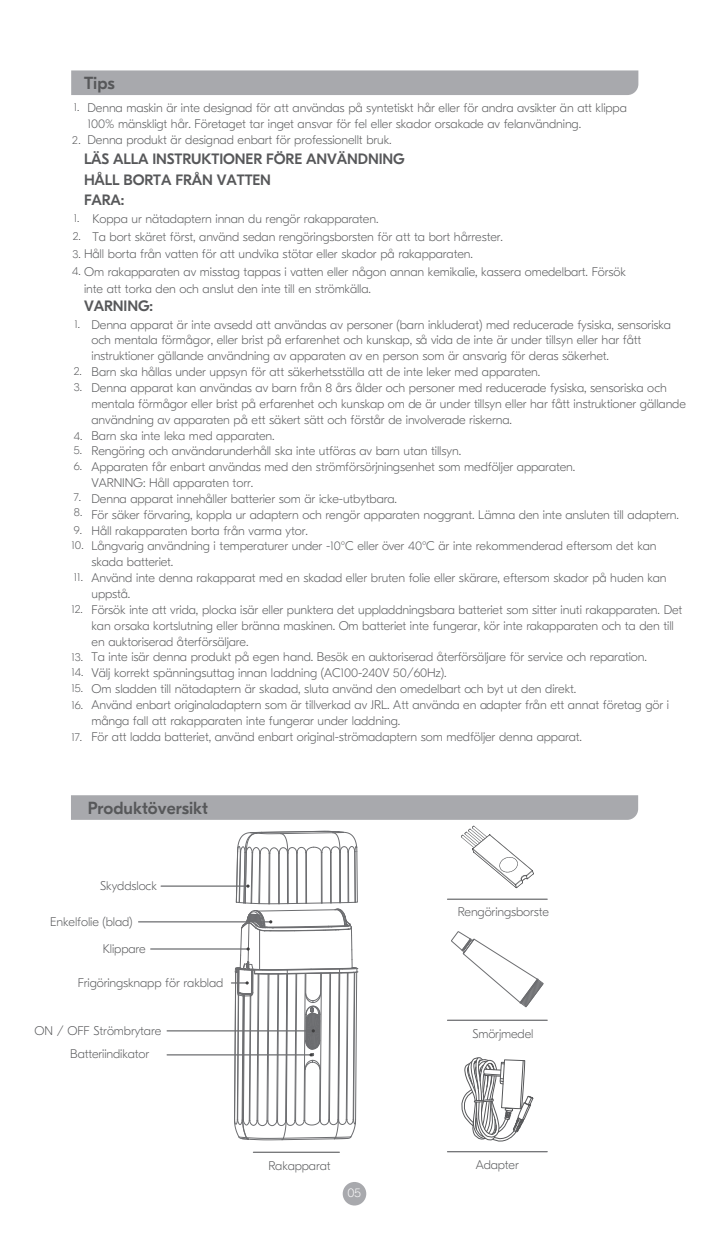
<style>
.page{position:relative;width:709px;height:1241px;background:#fff}
.page>*{position:absolute;margin:0;border:0;box-sizing:border-box;transform-origin:0 0}
.t1{font:500 17.5px "GT Eesti Pro Display";color:#57585a}
.t2{font:500 15px/20.5px "GT Eesti Pro Display";letter-spacing:-.01em;color:#57585a}
.t3{font:100 12.5px/15.8px "GT Eesti Pro Display";letter-spacing:-.01em;color:#57585a}
.t4{font:100 12.5px "GT Eesti Pro Display";color:#fff}
.t5{font:100 11.5px/14.5px "GT Eesti Pro Display";color:#57585a}
.s1{font-size:11.5px}
</style>
<div class="page">
<div style="left:71px;top:795px;width:567px;height:24px;background:#a8a9ad"></div>
<hr style="left:447px;top:1150px;width:100px;height:2px;background:#6c6d70">
<svg style="left:461px;top:1057px;width:73px;height:85px"></svg>
<svg style="left:461px;top:825px;width:73px;height:63px"></svg>
<hr style="left:447px;top:898px;width:100px;height:1px;background:#6c6d70">
<hr style="left:253px;top:1151px;width:86px;height:1px;background:#6c6d70">
<hr style="left:167px;top:1054px;width:144px;height:1px;background:#6c6d70">
<hr style="left:161px;top:885px;width:87px;height:1px;background:#6c6d70">
<hr style="left:139px;top:921px;width:132px;height:1px;background:#6c6d70">
<hr style="left:167px;top:1030px;width:146px;height:1px;background:#6c6d70">
<hr style="left:151px;top:948px;width:97px;height:1px;background:#6c6d70">
<svg style="left:231px;top:830px;width:127px;height:310px"></svg>
<hr style="left:447px;top:1019px;width:100px;height:1px;background:#6c6d70">
<svg style="left:451px;top:931px;width:93px;height:76px"></svg>
<div style="left:71px;top:70px;width:567px;height:25px;background:#a8a9ad"></div>
<div style="left:343px;top:1181px;width:23px;height:24px;background:#a8a9ad;border-radius:50%"></div>
<p class="t1" style="left:84px;top:73px;width:32px">Tips</p>
<p class="t3" style="left:88px;top:99px;width:541px">Denna maskin är inte designad för att användas på syntetiskt hår eller för andra avsikter än att klippa<br>100% mänskligt hår. Företaget tar inget ansvar för fel eller skador orsakade av felanvändning.<br>Denna produkt är designad enbart för professionellt bruk.</p>
<p class="t2" style="left:84px;top:149px;width:322px">LÄS ALLA INSTRUKTIONER FÖRE ANVÄNDNING<br>HÅLL BORTA FRÅN VATTEN<br>FARA:</p>
<p class="t3" style="left:92px;top:210px;width:412px;line-height:17.5px">Koppa ur nätadaptern innan du rengör rakapparaten.<br>Ta bort skäret först, använd sedan rengöringsborsten för att ta bort hårrester.</p>
<p class="t5" style="left:74px;top:100px;width:7px">1.</p>
<p class="t5" style="left:72px;top:132px;width:10px">2.</p>
<p class="t5" style="left:73px;top:209px;width:10px;line-height:18.2px">1.<br>2.</p>
<p class="t3" style="left:72px;top:246px;width:402px"><span class="s1">3.</span> Håll borta från vatten för att undvika stötar eller skador på rakapparaten.</p>
<p class="t3" style="left:72px;top:264px;width:555px"><span class="s1">4.</span> Om rakapparaten av misstag tappas i vatten eller någon annan kemikalie, kassera omedelbart. Försök</p>
<p class="t3" style="left:84px;top:281px;width:288px">inte att torka den och anslut den inte till en strömkälla.</p>
<p class="t2" style="left:84px;top:296px;width:70px">VARNING:</p>
<p class="t3" style="left:91px;top:317px;width:596px">Denna apparat är inte avsedd att användas av personer (barn inkluderat) med reducerade fysiska, sensoriska och mentala förmågor, eller brist på erfarenhet och kunskap, så vida de inte är under tillsyn eller har fått instruktioner gällande användning av apparaten av en person som är ansvarig för deras säkerhet.<br>Barn ska hållas under uppsyn för att säkerhetsställa att de inte leker med apparaten.<br>Denna apparat kan användas av barn från 8 års ålder och personer med reducerade fysiska, sensoriska och mentala förmågor eller brist på erfarenhet och kunskap om de är under tillsyn eller har fått instruktioner gällande användning av apparaten på ett säkert sätt och förstår de involverade riskerna.<br>Barn ska inte leka med apparaten.<br>Rengöring och användarunderhåll ska inte utföras av barn utan tillsyn.<br>Apparaten får enbart användas med den strömförsörjningsenhet som medföljer apparaten.<br>VARNING: Håll apparaten torr.<br>Denna apparat innehåller batterier som är icke-utbytbara.<br>För säker förvaring, koppla ur adaptern och rengör apparaten noggrant. Lämna den inte ansluten till adaptern.<br>Håll rakapparaten borta från varma ytor.<br>Långvarig användning i temperaturer under -10°C eller över 40°C är inte rekommenderad eftersom det kan skada batteriet.<br>Använd inte denna rakapparat med en skadad eller bruten folie eller skärare, eftersom skador på huden kan uppstå.<br>Försök inte att vrida, plocka isär eller punktera det uppladdningsbara batteriet som sitter inuti rakapparaten. Det kan orsaka kortslutning eller bränna maskinen. Om batteriet inte fungerar, kör inte rakapparaten och ta den till en auktoriserad återförsäljare.<br>Ta inte isär denna produkt på egen hand. Besök en auktoriserad återförsäljare för service och reparation.<br>Välj korrekt spänningsuttag innan laddning (AC100-240V 50/60Hz).<br>Om sladden till nätadaptern är skadad, sluta använd den omedelbart och byt ut den direkt.<br>Använd enbart originaladaptern som är tillverkad av JRL. Att använda en adapter från ett annat företag gör i många fall att rakapparaten inte fungerar under laddning.<br>För att ladda batteriet, använd enbart original-strömadaptern som medföljer denna apparat.</p>
<p class="t5" style="left:75px;top:317px;width:7px">1.</p>
<p class="t5" style="left:74px;top:364px;width:10px;line-height:15.8px">2.<br>3.</p>
<p class="t5" style="left:74px;top:430px;width:10px;line-height:13.5px">4.<br>5.</p>
<p class="t5" style="left:74px;top:459px;width:10px">6.</p>
<p class="t5" style="left:74px;top:489px;width:10px;line-height:15.5px">7.<br>8.</p>
<p class="t5" style="left:72px;top:523px;width:14px">9.<br>10.</p>
<p class="t5" style="left:74px;top:570px;width:11px">11.</p>
<p class="t5" style="left:71px;top:602px;width:13px">12.</p>
<p class="t5" style="left:71px;top:650px;width:14px">13.<br>14.</p>
<p class="t5" style="left:71px;top:679px;width:13px;line-height:17px">15.<br>16.</p>
<p class="t5" style="left:71px;top:729px;width:12px">17.</p>
<p class="t1" style="left:88px;top:798px;width:122px">Produktöversikt</p>
<p class="t3" style="left:100px;top:877px;width:58px">Skyddslock</p>
<p class="t3" style="left:50px;top:913px;width:84px">Enkelfolie (blad)</p>
<p class="t3" style="left:103px;top:940px;width:45px">Klippare</p>
<p class="t3" style="left:78px;top:975px;width:147px">Frigöringsknapp för rakblad</p>
<p class="t3" style="left:70px;top:1019px;width:93px;line-height:23px;text-indent:-36px">ON / OFF Strömbrytare<br>Batteriindikator</p>
<p class="t3" style="left:268px;top:1157px;width:64px">Rakapparat</p>
<p class="t4" style="left:347px;top:1185px;width:15px">05</p>
<p class="t3" style="left:457px;top:904px;width:93px">Rengöringsborste</p>
<p class="t3" style="left:472px;top:1025px;width:63px">Smörjmedel</p>
<p class="t3" style="left:476px;top:1157px;width:45px">Adapter</p>
</div>
